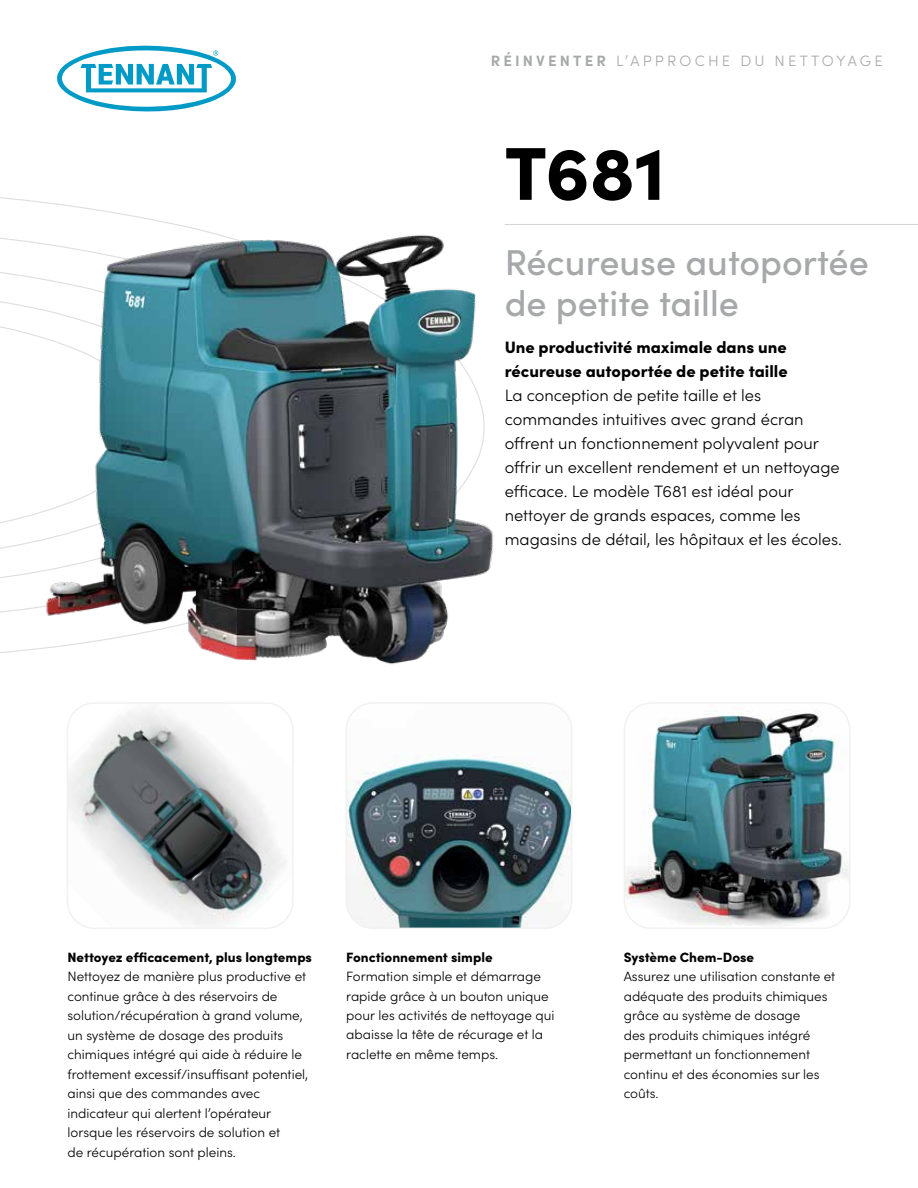
<style>
.page{position:relative;width:918px;height:1188px;background:#fff}
.page>*{position:absolute;margin:0;border:0;box-sizing:border-box;transform-origin:0 0}
.t1{font:900 75px "Sofia Pro";color:#000}
.t2{font:500 36px/40.5px "Sofia Pro";color:#a7a8a9}
.t3{font:300 16.5px/24px "Sofia Pro";color:#000}
.t4{font:900 16.5px/24px "Sofia Pro";color:#000}
.t5{font:300 15px "Sofia Pro";letter-spacing:.21em;color:#a7a8a9}
.t6{font:300 13.5px/19.5px "Sofia Pro";color:#000}
.t7{font:900 13.5px "Sofia Pro";color:#000}
.s1{font-weight:700}
</style>
<div class="page">
<img style="left:70px;top:705px;width:221px;height:221px">
<div style="left:67px;top:702px;width:227px;height:227px;border:2px solid #f1f1f2;border-radius:27px"></div>
<img style="left:627px;top:705px;width:221px;height:221px">
<div style="left:624px;top:702px;width:227px;height:227px;border:2px solid #f1f1f2;border-radius:27px"></div>
<img style="left:349px;top:705px;width:220px;height:221px">
<div style="left:346px;top:702px;width:226px;height:227px;border:2px solid #f1f1f2;border-radius:27px"></div>
<svg style="left:57px;top:45px;width:179px;height:67px"></svg>
<hr style="left:505px;top:224px;width:413px;height:1px;background:#d3d3d4">
<img style="left:40px;top:225px;width:454px;height:440px">
<p class="t5" style="left:491px;top:50px;width:394px"><span class="s1">RÉINVENTER</span> L’APPROCHE DU NETTOYAGE</p>
<h1 class="t1" style="left:505px;top:115px;width:162px">T681</h1>
<h2 class="t2" style="left:505px;top:240px;width:366px">Récureuse autoportée de petite taille</h2>
<p class="t4" style="left:505px;top:334px;width:285px">Une productivité maximale dans une récureuse autoportée de petite taille</p>
<p class="t3" style="left:505px;top:382px;width:339px">La conception de petite taille et les commandes intuitives avec grand écran offrent un fonctionnement polyvalent pour offrir un excellent rendement et un nettoyage efficace. Le modèle T681 est idéal pour nettoyer de grands espaces, comme les magasins de détail, les hôpitaux et les écoles.</p>
<p class="t7" style="left:67px;top:946px;width:246px">Nettoyez efficacement, plus longtemps</p>
<p class="t6" style="left:67px;top:966px;width:242px">Nettoyez de manière plus productive et continue grâce à des réservoirs de solution/récupération à grand volume, un système de dosage des produits chimiques intégré qui aide à réduire le frottement excessif/insuffisant potentiel, ainsi que des commandes avec indicateur qui alertent l’opérateur lorsque les réservoirs de solution et<br>de récupération sont pleins.</p>
<p class="t7" style="left:346px;top:946px;width:148px">Fonctionnement simple</p>
<p class="t6" style="left:346px;top:966px;width:210px">Formation simple et démarrage rapide grâce à un bouton unique pour les activités de nettoyage qui abaisse la tête de récurage et la raclette en même temps.</p>
<p class="t7" style="left:624px;top:946px;width:132px">Système Chem-Dose</p>
<p class="t6" style="left:624px;top:966px;width:213px">Assurez une utilisation constante et adéquate des produits chimiques grâce au système de dosage<br>des produits chimiques intégré permettant un fonctionnement continu et des économies sur les coûts.</p>
</div>
